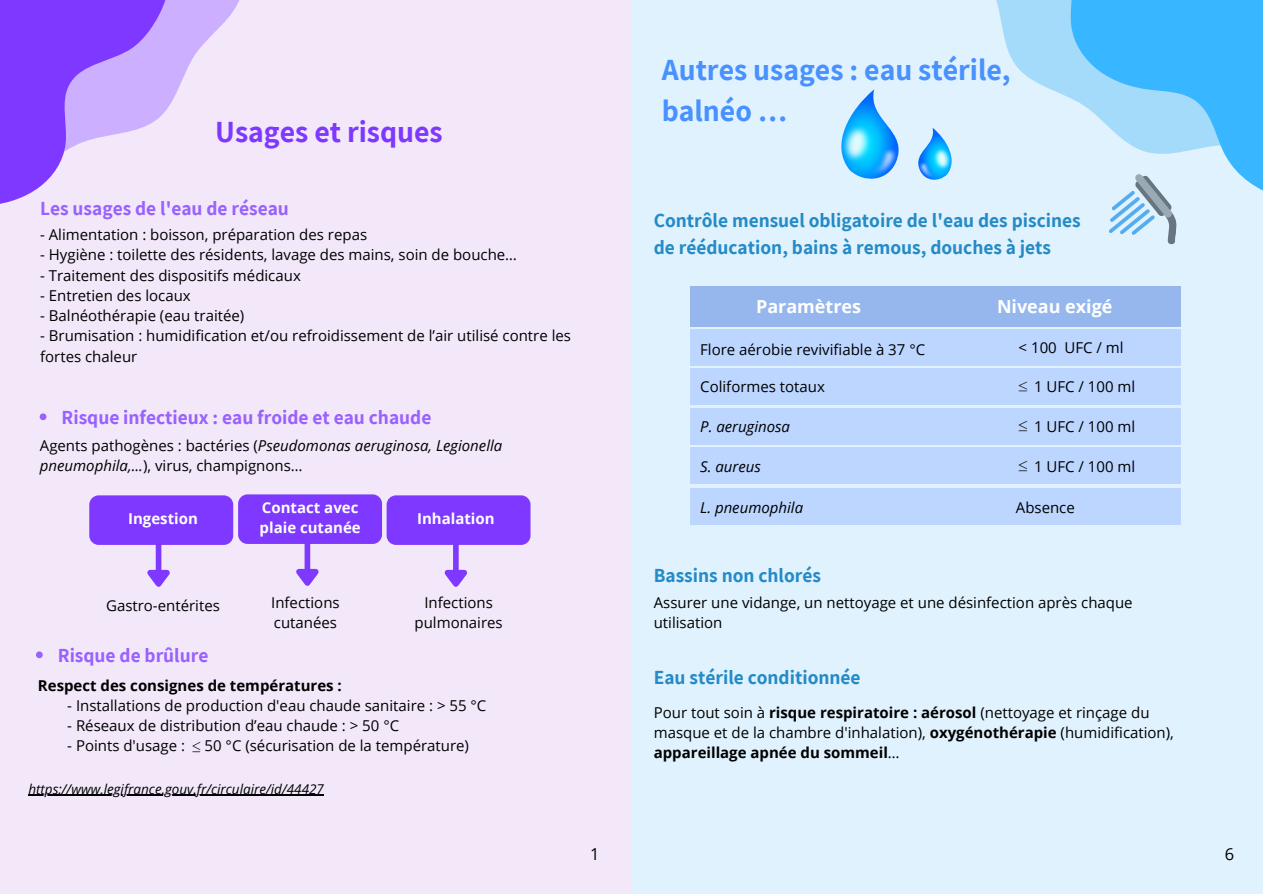
<style>
.page{position:relative;width:1263px;height:894px;background:#fff}
.page>*{position:absolute;margin:0;border:0;box-sizing:border-box;transform-origin:0 0}
.t1{font:700 30px/41.5px "Assistant";color:#4891ff}
.t2{font:700 30px "Assistant";color:#7e38ff}
.t3{font:700 19.5px/27px "Assistant";color:#258bc6}
.t4{font:700 19.5px "Assistant";color:#9961ff}
.t5{font:700 18px "Open Sans";color:#fff}
.t6{font:16.5px "Open Sans";color:#000}
.t7{font:15px/20.2px "Open Sans";color:#000}
.t8{font:700 15px/20.2px "Open Sans";color:#fff}
.t9{font:700 15px "Open Sans";color:#000}
.t10{font:italic 15px "Open Sans";color:#000}
.t11{font:italic 13.5px "Open Sans";color:#000}
.s1{font-style:italic}
.s2{font-weight:700}
</style>
<div class="page">
<div style="left:0;top:0;width:644px;height:893px;background:#f2e8fa"></div>
<svg style="left:171px;top:0;width:69px;height:103px"></svg>
<svg style="left:0;top:0;width:171px;height:204px"></svg>
<svg style="left:40px;top:413px;width:6px;height:7px"></svg>
<svg style="left:36px;top:651px;width:7px;height:7px"></svg>
<hr style="left:28px;top:794px;width:296px;height:1px;background:#000">
<div style="left:89px;top:495px;width:144px;height:49px;background:#7e38ff;border-radius:9px"></div>
<div style="left:156px;top:543px;width:5px;height:26px;background:#7e38ff"></div>
<svg style="left:147px;top:564px;width:23px;height:23px"></svg>
<div style="left:238px;top:494px;width:144px;height:49px;background:#7e38ff;border-radius:9px"></div>
<div style="left:305px;top:542px;width:5px;height:26px;background:#7e38ff"></div>
<svg style="left:296px;top:563px;width:23px;height:23px"></svg>
<div style="left:387px;top:495px;width:143px;height:49px;background:#7e38ff;border-radius:9px"></div>
<div style="left:453px;top:543px;width:6px;height:26px;background:#7e38ff"></div>
<svg style="left:444px;top:564px;width:23px;height:23px"></svg>
<div style="left:631px;top:0;width:632px;height:893px;background:#e0f2fd"></div>
<svg style="left:996px;top:0;width:267px;height:191px"></svg>
<svg style="left:841px;top:89px;width:107px;height:90px"></svg>
<img style="left:917px;top:161px;width:22px;height:19px">
<img style="left:930px;top:145px;width:22px;height:29px">
<svg style="left:1108px;top:173px;width:73px;height:72px"></svg>
<div style="left:690px;top:286px;width:490px;height:41px;background:#95b7ed"></div>
<div style="left:690px;top:329px;width:490px;height:36px;background:#bcd6ff"></div>
<div style="left:690px;top:368px;width:490px;height:36px;background:#bcd6ff"></div>
<div style="left:690px;top:408px;width:490px;height:36px;background:#bcd6ff"></div>
<div style="left:690px;top:447px;width:490px;height:36px;background:#bcd6ff"></div>
<div style="left:690px;top:488px;width:490px;height:36px;background:#bcd6ff"></div>
<img style="left:1018px;top:381px;width:10px;height:11px">
<img style="left:1018px;top:420px;width:10px;height:12px">
<img style="left:1018px;top:460px;width:10px;height:12px">
<img style="left:192px;top:741px;width:9px;height:12px">
<p class="t2" style="left:215px;top:112px;width:229px">Usages et risques</p>
<p class="t4" style="left:40px;top:195px;width:250px">Les usages de l'eau de réseau</p>
<p class="t7" style="left:40px;top:224px;width:328px">- Alimentation : boisson, préparation des repas</p>
<p class="t7" style="left:40px;top:244px;width:478px">- Hygiène : toilette des résidents, lavage des mains, soin de bouche…</p>
<p class="t7" style="left:40px;top:264px;width:262px">- Traitement des dispositifs médicaux</p>
<p class="t7" style="left:40px;top:285px;width:152px">- Entretien des locaux</p>
<p class="t7" style="left:40px;top:305px;width:206px">- Balnéothérapie (eau traitée)</p>
<p class="t7" style="left:40px;top:325px;width:532px">- Brumisation : humidification et/ou refroidissement de l’air utilisé contre les fortes chaleur</p>
<p class="t4" style="left:62px;top:403px;width:371px">Risque infectieux : eau froide et eau chaude</p>
<p class="t7" style="left:40px;top:434px;width:464px">Agents pathogènes : bactéries (<span class="s1">Pseudomonas aeruginosa, Legionella pneumophila,...</span>), virus, champignons…</p>
<p class="t8" style="left:128px;top:508px;width:71px">Ingestion</p>
<p class="t8" style="left:260px;top:496px;width:103px">Contact avec plaie cutanée</p>
<p class="t8" style="left:417px;top:508px;width:79px">Inhalation</p>
<p class="t7" style="left:106px;top:594px;width:115px">Gastro-entérites</p>
<p class="t7" style="left:271px;top:591px;width:70px">Infections cutanées</p>
<p class="t7" style="left:415px;top:591px;width:90px;text-align:center">Infections pulmonaires</p>
<p class="t4" style="left:58px;top:641px;width:152px">Risque de brûlure</p>
<p class="t9" style="left:38px;top:674px;width:305px">Respect des consignes de températures :</p>
<p class="t7" style="left:67px;top:694px;width:421px">- Installations de production d'eau chaude sanitaire : &gt; 55 °C</p>
<p class="t7" style="left:67px;top:715px;width:333px">- Réseaux de distribution d’eau chaude : &gt; 50 °C</p>
<p class="t7" style="left:67px;top:735px;width:119px">- Points d'usage :</p>
<p class="t7" style="left:205px;top:735px;width:266px">50 °C (sécurisation de la température)</p>
<p class="t11" style="left:28px;top:779px;width:297px">https://www.legifrance.gouv.fr/circulaire/id/44427</p>
<p class="t1" style="left:662px;top:48px;width:350px">Autres usages : eau stérile, balnéo …</p>
<p class="t3" style="left:654px;top:206px;width:428px">Contrôle mensuel obligatoire de l'eau des piscines de rééducation, bains à remous, douches à jets</p>
<p class="t5" style="left:756px;top:294px;width:106px">Paramètres</p>
<p class="t5" style="left:997px;top:294px;width:117px">Niveau exigé</p>
<p class="t7" style="left:700px;top:338px;width:226px">Flore aérobie revivifiable à 37 °C</p>
<p class="t7" style="left:1019px;top:337px;width:107px">&lt; 100 UFC / ml</p>
<p class="t7" style="left:700px;top:376px;width:126px">Coliformes totaux</p>
<p class="t10" style="left:700px;top:415px;width:91px">P. aeruginosa</p>
<p class="t10" style="left:700px;top:455px;width:62px">S. aureus</p>
<p class="t7" style="left:1034px;top:376px;width:103px">1 UFC / 100 ml</p>
<p class="t7" style="left:1034px;top:415px;width:103px">1 UFC / 100 ml</p>
<p class="t7" style="left:1034px;top:455px;width:103px">1 UFC / 100 ml</p>
<p class="t10" style="left:700px;top:496px;width:104px">L. pneumophila</p>
<p class="t7" style="left:1016px;top:496px;width:60px">Absence</p>
<p class="t3" style="left:654px;top:561px;width:169px">Bassins non chlorés</p>
<p class="t7" style="left:654px;top:591px;width:480px">Assurer une vidange, un nettoyage et une désinfection après chaque utilisation</p>
<p class="t3" style="left:654px;top:663px;width:208px">Eau stérile conditionnée</p>
<p class="t7" style="left:654px;top:701px;width:522px">Pour tout soin à <span class="s2">risque respiratoire : aérosol</span> (nettoyage et rinçage du masque et de la chambre d'inhalation), <span class="s2">oxygénothérapie</span> (humidification), <span class="s2">appareillage apnée du sommeil</span>…</p>
<p class="t6" style="left:590px;top:842px;width:11px">1</p>
<p class="t6" style="left:1225px;top:842px;width:11px">6</p>
</div>
